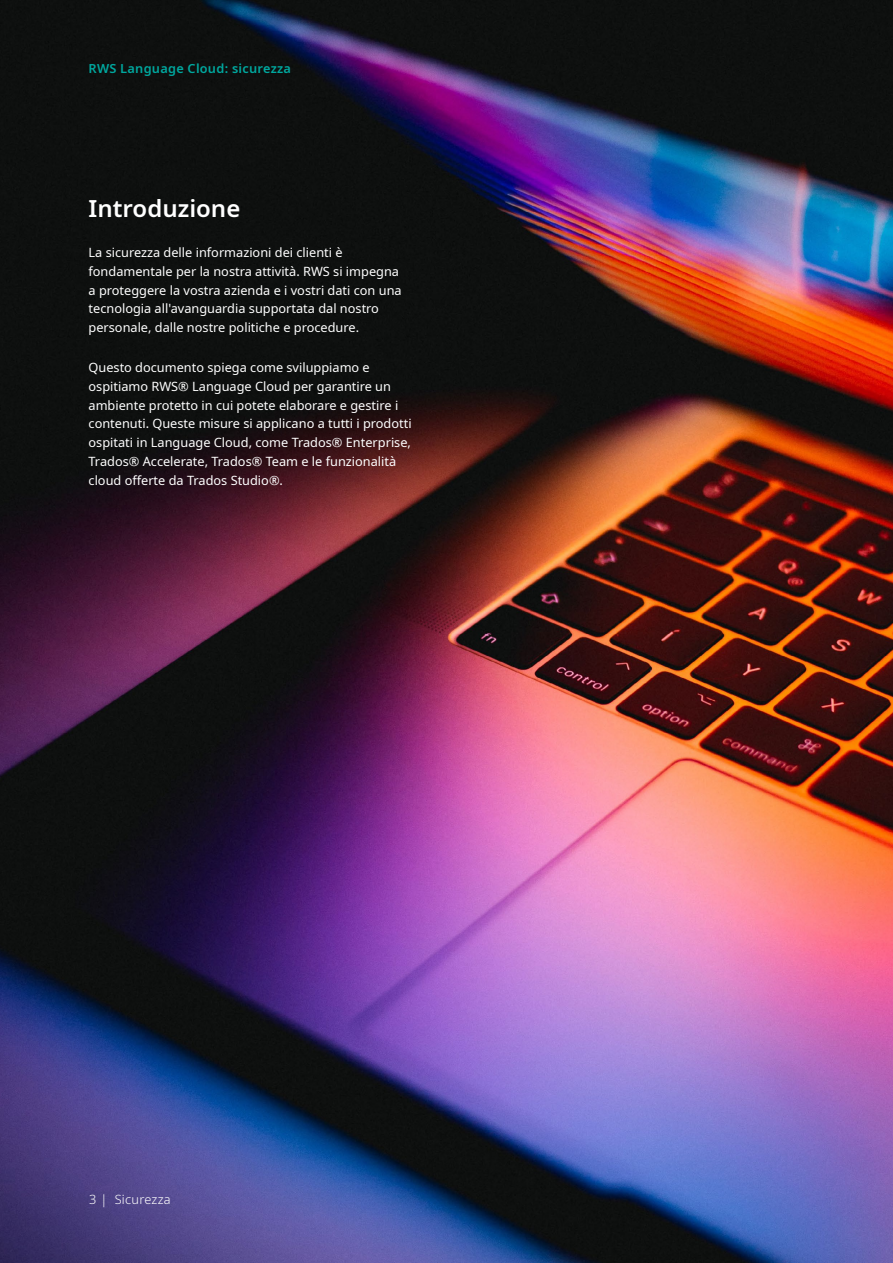
<style>
.page{position:relative;width:893px;height:1263px;background:#fff}
.page>*{position:absolute;margin:0;border:0;box-sizing:border-box;transform-origin:0 0}
.t1{font:600 24px "Noto Sans";color:#fff}
.t2{font:12.75px/18.8px "Noto Sans";color:#fff}
.t3{font:600 12.75px "Noto Sans";letter-spacing:.02em;color:#00a89f}
.t4{font:300 12.75px "Noto Sans";letter-spacing:.02em;color:#fff}
</style>
<div class="page">
<img style="left:0;top:0;width:893px;height:1263px">
<p class="t3" style="left:89px;top:60px;width:204px">RWS Language Cloud: sicurezza</p>
<h1 class="t1" style="left:89px;top:191px;width:153px">Introduzione</h1>
<p class="t2" style="left:89px;top:243px;width:315px">La sicurezza delle informazioni dei clienti è fondamentale per la nostra attività. RWS si impegna a proteggere la vostra azienda e i vostri dati con una tecnologia all'avanguardia supportata dal nostro personale, dalle nostre politiche e procedure.</p>
<p class="t2" style="left:89px;top:358px;width:325px">Questo documento spiega come sviluppiamo e ospitiamo RWS® Language Cloud per garantire un ambiente protetto in cui potete elaborare e gestire i contenuti. Queste misure si applicano a tutti i prodotti ospitati in Language Cloud, come Trados® Enterprise, Trados® Accelerate, Trados® Team e le funzionalità cloud offerte da Trados Studio®.</p>
<p class="t4" style="left:89px;top:1191px;width:83px">3 | Sicurezza</p>
</div>
